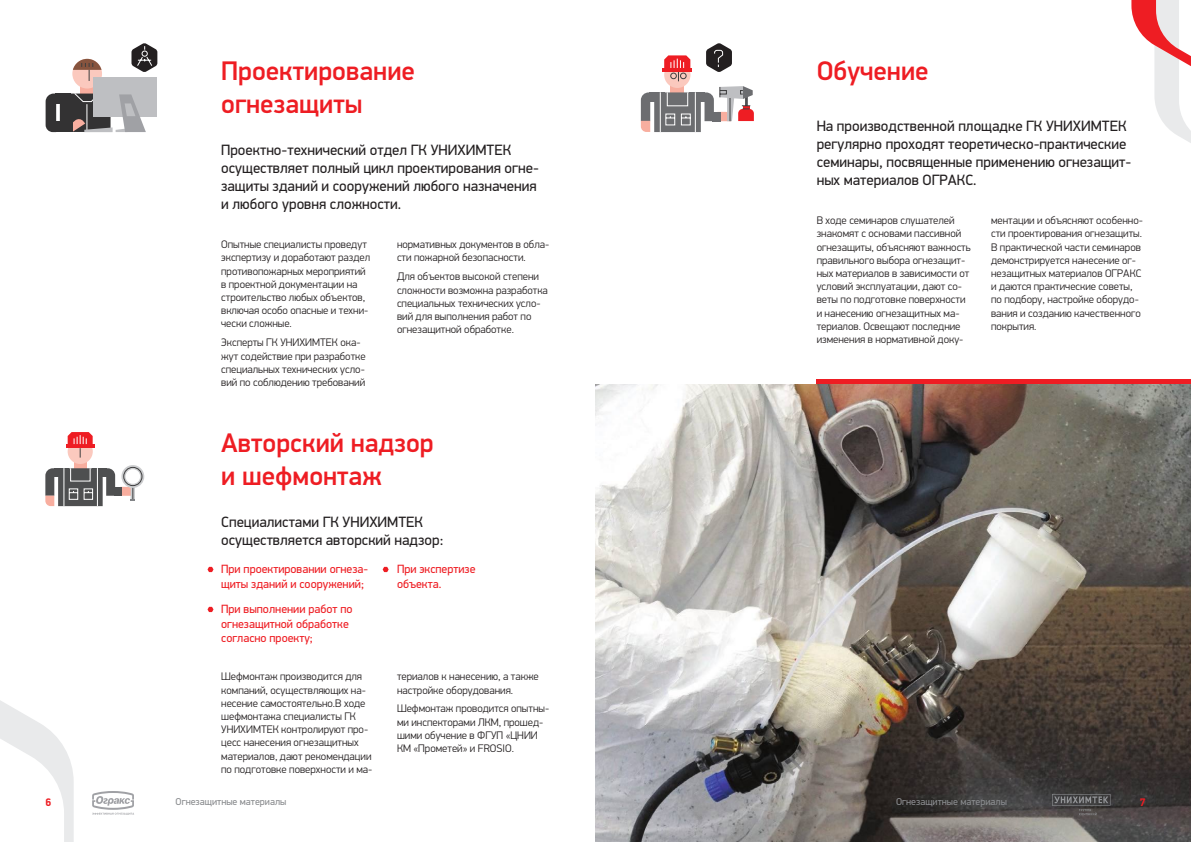
<style>
.page{position:relative;width:1191px;height:842px;background:#fff}
.page>*{position:absolute;margin:0;border:0;box-sizing:border-box;transform-origin:0 0}
.t1{font:500 27px/32.4px "PF Din Display Pro";color:#ee1d23}
.Paragraph_Style_2{font:15px/18px "PF Din Display Pro";color:#231f20}
.Paragraph_Style_1{font:15px/18px "PF Din Display Pro";color:#231f20}
.Paragraph_Style_1-2{font:12px/14.4px "PF Din Display Pro";color:#ee1d23}
.Paragraph_Style_1-3{font:300 11px/13.2px "PF Din Display Pro";color:#231f20}
.t2{font:700 11px "PF Din Display Pro";color:#ee1d23}
.t3{font:10px "PF Din Display Pro";color:#8a8c8f}
</style>
<div class="page">
<img style="left:595px;top:384px;width:596px;height:458px">
<svg style="left:207px;top:567px;width:6px;height:5px"></svg>
<svg style="left:382px;top:567px;width:7px;height:5px"></svg>
<svg style="left:207px;top:607px;width:6px;height:5px"></svg>
<div style="left:80px;top:82px;width:14px;height:15px;background:#f8ae9f"></div>
<div style="left:72px;top:59px;width:30px;height:30px;background:#fbc9be;border-radius:50%"></div>
<div style="left:93px;top:77px;width:64px;height:40px;background:#bebfc2"></div>
<svg style="left:46px;top:93px;width:100px;height:40px"></svg>
<svg style="left:73px;top:59px;width:28px;height:22px"></svg>
<hr style="left:816px;top:380px;width:375px;height:4px;background:#ee1d23">
<div style="left:74px;top:459px;width:13px;height:12px;background:#f8ae9f"></div>
<div style="left:68px;top:439px;width:25px;height:25px;background:#fbc9be;border-radius:50%"></div>
<hr style="left:66px;top:444px;width:29px;height:3px;background:#ee1d23">
<svg style="left:68px;top:432px;width:25px;height:26px"></svg>
<svg style="left:45px;top:465px;width:99px;height:41px"></svg>
<svg style="left:0;top:700px;width:74px;height:142px"></svg>
<svg style="left:1052px;top:794px;width:58px;height:21px"></svg>
<svg style="left:92px;top:791px;width:42px;height:24px"></svg>
<svg style="left:1131px;top:0;width:60px;height:143px"></svg>
<svg style="left:131px;top:43px;width:26px;height:29px"></svg>
<svg style="left:641px;top:43px;width:113px;height:89px"></svg>
<p class="t1" style="left:221px;top:56px;width:195px">Проектирование огнезащиты</p>
<p class="t1" style="left:816px;top:56px;width:113px">Обучение</p>
<p class="Paragraph_Style_1" style="left:221px;top:141px;width:319px">Проектно-технический отдел ГК УНИХИМТЕК осуществляет полный цикл проектирования огне&shy;защиты зданий и сооружений любого назначения и любого уровня сложности.</p>
<p class="Paragraph_Style_1-3" style="left:221px;top:238px;width:151px">Опытные специалисты проведут экспертизу и доработают раздел противопожарных мероприятий в проектной документации на строительство любых объектов, включая особо опасные и техни&shy;чески сложные.</p>
<p class="Paragraph_Style_1-3" style="left:221px;top:336px;width:146px">Эксперты ГК УНИХИМТЕК ока&shy;жут содействие при разработке специальных технических усло&shy;вий по соблюдению требований</p>
<p class="Paragraph_Style_1-3" style="left:397px;top:238px;width:154px">нормативных документов в обла&shy;сти пожарной безопасности.</p>
<p class="Paragraph_Style_1-3" style="left:397px;top:270px;width:152px">Для объектов высокой степени сложности возможна разработка специальных технических усло&shy;вий для выполнения работ по огнезащитной обработке.</p>
<p class="t1" style="left:221px;top:427px;width:214px">Авторский надзор и шефмонтаж</p>
<p class="Paragraph_Style_2" style="left:221px;top:513px;width:224px">Специалистами ГК УНИХИМТЕК осуществляется авторский надзор:</p>
<p class="Paragraph_Style_1-2" style="left:221px;top:562px;width:148px">При проектировании огнеза&shy;щиты зданий и сооружений;</p>
<p class="Paragraph_Style_1-2" style="left:221px;top:602px;width:133px">При выполнении работ по огнезащитной обработке согласно проекту;</p>
<p class="Paragraph_Style_1-2" style="left:397px;top:562px;width:80px">При экспертизе объекта.</p>
<p class="Paragraph_Style_1-3" style="left:221px;top:670px;width:153px">Шефмонтаж производится для компаний, осуществляющих на&shy;несение самостоятельно.В ходе шефмонтажа специалисты ГК<br>УНИХИМТЕК контролируют про&shy;цесс нанесения огнезащитных материалов, дают рекомендации по подготовке поверхности и ма-</p>
<p class="Paragraph_Style_1-3" style="left:397px;top:670px;width:143px">териалов к нанесению, а также настройке оборудования.</p>
<p class="Paragraph_Style_1-3" style="left:397px;top:702px;width:154px">Шефмонтаж проводится опытны&shy;ми инспекторами ЛКМ, прошед&shy;шими обучение в ФГУП «ЦНИИ<br>КМ «Прометей» и FROSIO.</p>
<p class="Paragraph_Style_2" style="left:816px;top:117px;width:316px">На производственной площадке ГК УНИХИМТЕК регулярно проходят теоретическо-практические семинары, посвященные применению огнезащит&shy;ных материалов ОГРАКС.</p>
<p class="Paragraph_Style_1-3" style="left:816px;top:214px;width:155px">В ходе семинаров слушателей знакомят с основами пассивной огнезащиты, объясняют важность правильного выбора огнезащит&shy;ных материалов в зависимости от условий эксплуатации, дают со&shy;веты по подготовке поверхности и нанесению огнезащитных ма&shy;териалов. Освещают последние изменения в нормативной доку-</p>
<p class="Paragraph_Style_1-3" style="left:991px;top:214px;width:153px">ментации и объясняют особенно&shy;сти проектирования огнезащиты.<br>В практической части семинаров демонстрируется нанесение ог&shy;незащитных материалов ОГРАКС и даются практические советы, по подбору, настройке оборудо&shy;вания и созданию качественного покрытия.</p>
<p class="t3" style="left:176px;top:795px;width:112px">Огнезащитные материалы</p>
<p class="t3" style="left:896px;top:795px;width:112px">Огнезащитные материалы</p>
<p class="t2" style="left:45px;top:795px;width:7px">6</p>
<p class="t2" style="left:1139px;top:795px;width:7px">7</p>
</div>
